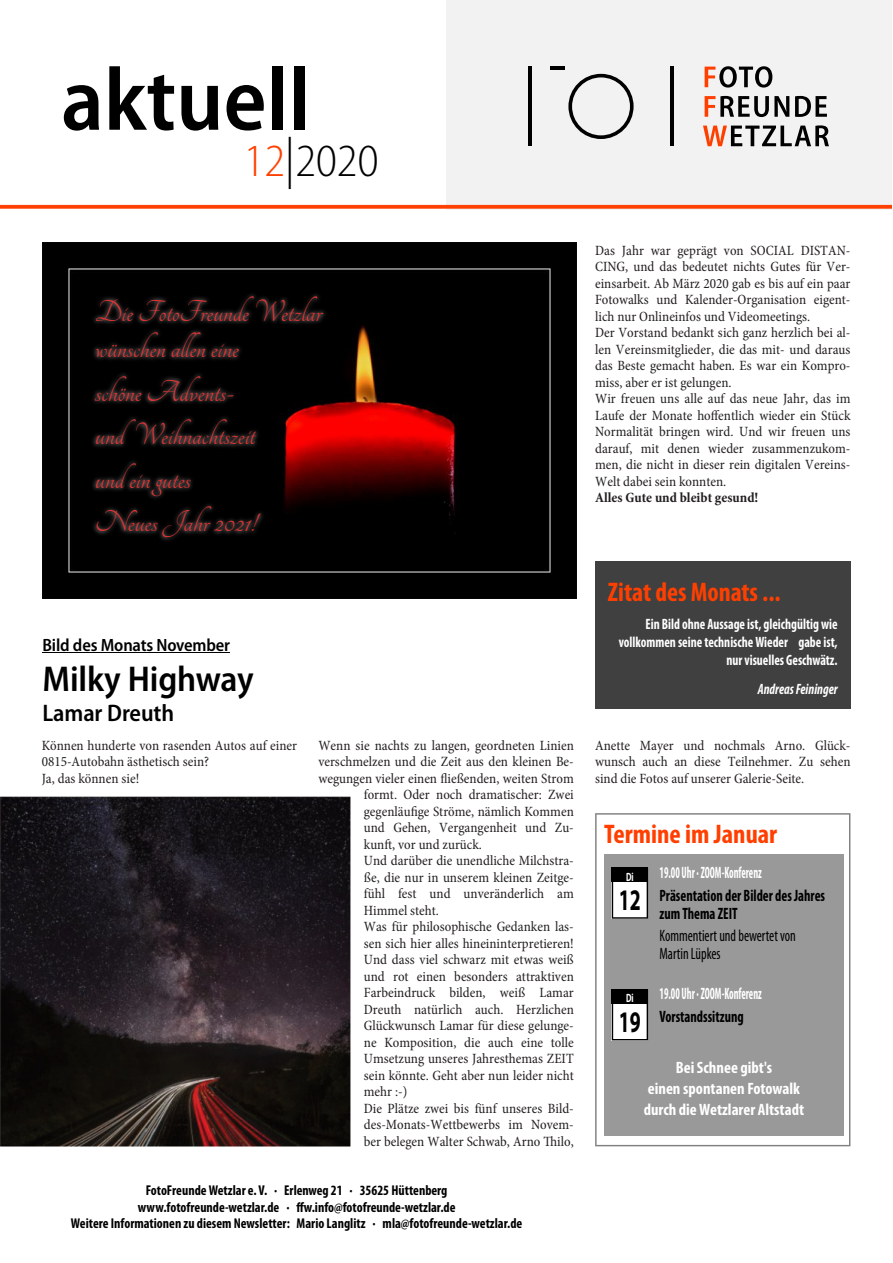
<style>
.page{position:relative;width:893px;height:1263px;background:#fff}
.page>*{position:absolute;margin:0;border:0;box-sizing:border-box;transform-origin:0 0}
.t1{font:600 semi-condensed 90px "Myriad Pro";color:#000}
.t2{font:300 semi-condensed 46.2px "Myriad Pro";color:#000}
.t3{font:600 semi-condensed 36px "Myriad Pro";letter-spacing:-.005em;color:#000}
.t4{font:33px/43.5px "Tangerine";color:#e53333}
.t5{font:700 30px "Myriad Pro";color:#000;scale:.66 1}
.t6{font:700 condensed 27px "Myriad Pro";color:#ff3f00}
.t7{font:600 semi-condensed 24px "Myriad Pro";letter-spacing:-.005em;color:#000}
.t8{font:600 semi-condensed 17.85px "Myriad Pro";letter-spacing:-.01em;color:#000}
.t9{font:700 condensed 16.5px/21px "Myriad Pro";color:#fff;text-align:center}
.t10{font:700 condensed 16.5px/18px "Myriad Pro";color:#000;scale:.85 1}
.t11{font:700 condensed 16.5px "Myriad Pro";color:#fff;scale:.64 1}
.t12{font:condensed 16.5px/18px "Myriad Pro";color:#000;scale:.85 1}
.t13{font:700 condensed 15px/18px "Myriad Pro";color:#fff;text-align:right;scale:.88 1}
.t14{font:italic 700 condensed 15px "Myriad Pro";color:#fff;scale:.88 1}
.t15{font:condensed 14.25px/16.5px "Minion Pro";color:#231f20}
.t16{font:700 condensed 14.25px/16.5px "Myriad Pro";color:#000;text-align:center}
.t17{font:700 condensed 14.25px "Minion Pro";color:#231f20}
.t18{font:700 12px "Myriad Pro";color:#fff;scale:.66 1}
.s1{color:#ff3f00}
.s2{font-size:52.2px}
</style>
<div class="page">
<div style="left:446px;top:0;width:445px;height:209px;background:#f2f2f2"></div>
<hr style="left:529px;top:67px;width:3px;height:79px;background:#000">
<hr style="left:550px;top:67px;width:15px;height:3px;background:#000">
<hr style="left:670px;top:67px;width:3px;height:79px;background:#000">
<svg style="left:568px;top:74px;width:66px;height:65px"></svg>
<svg style="left:705px;top:66px;width:67px;height:22px"></svg>
<svg style="left:705px;top:96px;width:84px;height:21px"></svg>
<svg style="left:795px;top:96px;width:32px;height:21px"></svg>
<svg style="left:703px;top:125px;width:126px;height:21px"></svg>
<svg style="left:0;top:205px;width:892px;height:4px;background:#fe4d14"></svg>
<svg style="left:595px;top:813px;width:255px;height:333px"></svg>
<div style="left:604px;top:854px;width:240px;height:282px;background:#999"></div>
<svg style="left:612px;top:882px;width:36px;height:37px"></svg>
<div style="left:612px;top:867px;width:36px;height:15px;background:#000"></div>
<svg style="left:612px;top:1004px;width:36px;height:36px"></svg>
<div style="left:612px;top:989px;width:36px;height:15px;background:#000"></div>
<hr style="left:43px;top:652px;width:187px;height:1px;background:#000">
<div style="left:595px;top:561px;width:255px;height:148px;background:#404040"></div>
<img style="left:43px;top:242px;width:534px;height:357px">
<img style="left:90px;top:291px;width:238px;height:251px">
<img style="left:0;top:797px;width:351px;height:350px">
<h1 class="t1" style="left:61px;top:62px;width:251px">aktuell</h1>
<h2 class="t2" style="left:244px;top:142px;width:136px"><span class="s1">12</span><span class="s2">|</span>2020</h2>
<h3 class="t4" style="left:95px;top:295px;width:228px;line-height:36px">Die FotoFreunde Wetzlar wünschen allen eine</h3>
<h3 class="t4" style="left:95px;top:371px;width:163px">schöneAdvents&shy;und Weihnachtszeit und ein gutes<br>Neues Jahr 2021!</h3>
<p class="t8" style="left:43px;top:637px;width:189px">Bild des Monats November</p>
<h3 class="t3" style="left:43px;top:664px;width:213px">Milky Highway</h3>
<h3 class="t7" style="left:43px;top:703px;width:133px">Lamar Dreuth</h3>
<p class="t15" style="left:42px;top:738px;width:257px">Können hunderte von rasenden Autos auf einer<br>0815-Autobahn ästhetisch sein?<br>Ja, das können sie!</p>
<p class="t15" style="left:318px;top:738px;width:257px">Wenn sie nachts zu langen, geordneten Linien</p>
<p class="t15" style="left:318px;top:755px;width:257px">verschmelzen und die Zeit aus den kleinen Be‐</p>
<p class="t15" style="left:318px;top:771px;width:257px">wegungen vieler einen fließenden, weiten Strom</p>
<p class="t15" style="left:364px;top:788px;width:211px">formt. Oder noch dramatischer: Zwei</p>
<p class="t15" style="left:364px;top:804px;width:211px">gegenläufige Ströme, nämlich Kommen</p>
<p class="t15" style="left:364px;top:821px;width:211px">und Gehen, Vergangenheit und Zu‐</p>
<p class="t15" style="left:364px;top:837px;width:120px">kunft, vor und zurück.</p>
<p class="t15" style="left:364px;top:854px;width:211px">Und darüber die unendliche Milchstra‐</p>
<p class="t15" style="left:364px;top:870px;width:211px">ße, die nur in unserem kleinen Zeitge‐</p>
<p class="t15" style="left:364px;top:887px;width:211px">fühl fest und unveränderlich am</p>
<p class="t15" style="left:364px;top:903px;width:77px">Himmel steht.</p>
<p class="t15" style="left:364px;top:920px;width:211px">Was für philosophische Gedanken las‐</p>
<p class="t15" style="left:364px;top:936px;width:211px">sen sich hier alles hineininterpretieren!</p>
<p class="t15" style="left:364px;top:953px;width:211px">Und dass viel schwarz mit etwas weiß</p>
<p class="t15" style="left:364px;top:969px;width:211px">und rot einen besonders attraktiven</p>
<p class="t15" style="left:364px;top:986px;width:211px">Farbeindruck bilden, weiß Lamar</p>
<p class="t15" style="left:364px;top:1002px;width:211px">Dreuth natürlich auch. Herzlichen</p>
<p class="t15" style="left:364px;top:1019px;width:211px">Glückwunsch Lamar für diese gelunge‐</p>
<p class="t15" style="left:364px;top:1035px;width:211px">ne Komposition, die auch eine tolle</p>
<p class="t15" style="left:364px;top:1052px;width:211px">Umsetzung unseres Jahresthemas ZEIT</p>
<p class="t15" style="left:364px;top:1068px;width:211px">sein könnte. Geht aber nun leider nicht</p>
<p class="t15" style="left:364px;top:1085px;width:45px">mehr :-)</p>
<p class="t15" style="left:364px;top:1101px;width:211px">Die Plätze zwei bis fünf unseres Bild-</p>
<p class="t15" style="left:364px;top:1118px;width:211px">des-Monats-Wettbewerbs im Novem‐</p>
<p class="t15" style="left:364px;top:1134px;width:211px">ber belegen Walter Schwab, Arno Thilo,</p>
<p class="t16" style="left:71px;top:1183px;width:453px">FotoFreunde Wetzlar e.V. · Erlenweg 21 · 35625 Hüttenberg<br>www.fotofreunde-wetzlar.de · ffw.info@fotofreunde-wetzlar.de<br>Weitere Informationen zu diesem Newsletter: Mario Langlitz · mla@fotofreunde-wetzlar.de</p>
<p class="t15" style="left:595px;top:243px;width:257px">Das Jahr war geprägt von SOCIAL DISTAN‐ CING, und das bedeutet nichts Gutes für Ver‐ einsarbeit. Ab März 2020 gab es bis auf ein paar Fotowalks und Kalender-Organisation eigent‐ lich nur Onlineinfos und Videomeetings.<br>Der Vorstand bedankt sich ganz herzlich bei al‐ len Vereinsmitglieder, die das mit- und daraus das Beste gemacht haben. Es war ein Kompro‐ miss, aber er ist gelungen.<br>Wir freuen uns alle auf das neue Jahr, das im Laufe der Monate hoffentlich wieder ein Stück Normalität bringen wird. Und wir freuen uns darauf, mit denen wieder zusammenzukom‐ men, die nicht in dieser rein digitalen Vereins-Welt dabei sein konnten.</p>
<p class="t17" style="left:595px;top:492px;width:165px">Alles Gute und bleibt gesund!</p>
<h3 class="t6" style="left:608px;top:580px;width:174px">Zitat des Monats ...</h3>
<p class="t13" style="left:619px;top:616px;width:250px">Ein Bild ohne Aussage ist, gleichgültig wie vollkommen seine technische Wieder gabe ist, nur visuelles Geschwätz.</p>
<p class="t14" style="left:758px;top:682px;width:92px">Andreas Feininger</p>
<p class="t15" style="left:595px;top:738px;width:257px;text-align:justify">Anette Mayer und nochmals Arno. Glück‐ wunsch auch an diese Teilnehmer. Zu sehen sind die Fotos auf unserer Galerie-Seite.</p>
<h3 class="t6" style="left:604px;top:822px;width:174px">Termine im Januar</h3>
<p class="t18" style="left:626px;top:871px;width:13px">Di</p>
<h3 class="t5" style="left:619px;top:888px;width:35px">12</h3>
<p class="t18" style="left:626px;top:993px;width:13px">Di</p>
<h3 class="t5" style="left:619px;top:1009px;width:35px">19</h3>
<p class="t11" style="left:659px;top:866px;width:162px">19.00 Uhr · ZOOM-Konferenz</p>
<p class="t10" style="left:659px;top:888px;width:196px">Präsentation der Bilder des Jahres zum Thema ZEIT</p>
<p class="t12" style="left:659px;top:928px;width:162px">Kommentiert und bewertet von<br>Martin Lüpkes</p>
<p class="t11" style="left:659px;top:987px;width:162px">19.00 Uhr · ZOOM-Konferenz</p>
<p class="t10" style="left:659px;top:1008px;width:101px">Vorstandssitzung</p>
<p class="t9" style="left:644px;top:1058px;width:162px">Bei Schnee gibt's<br>einen spontanen Fotowalk durch die Wetzlarer Altstadt</p>
</div>
